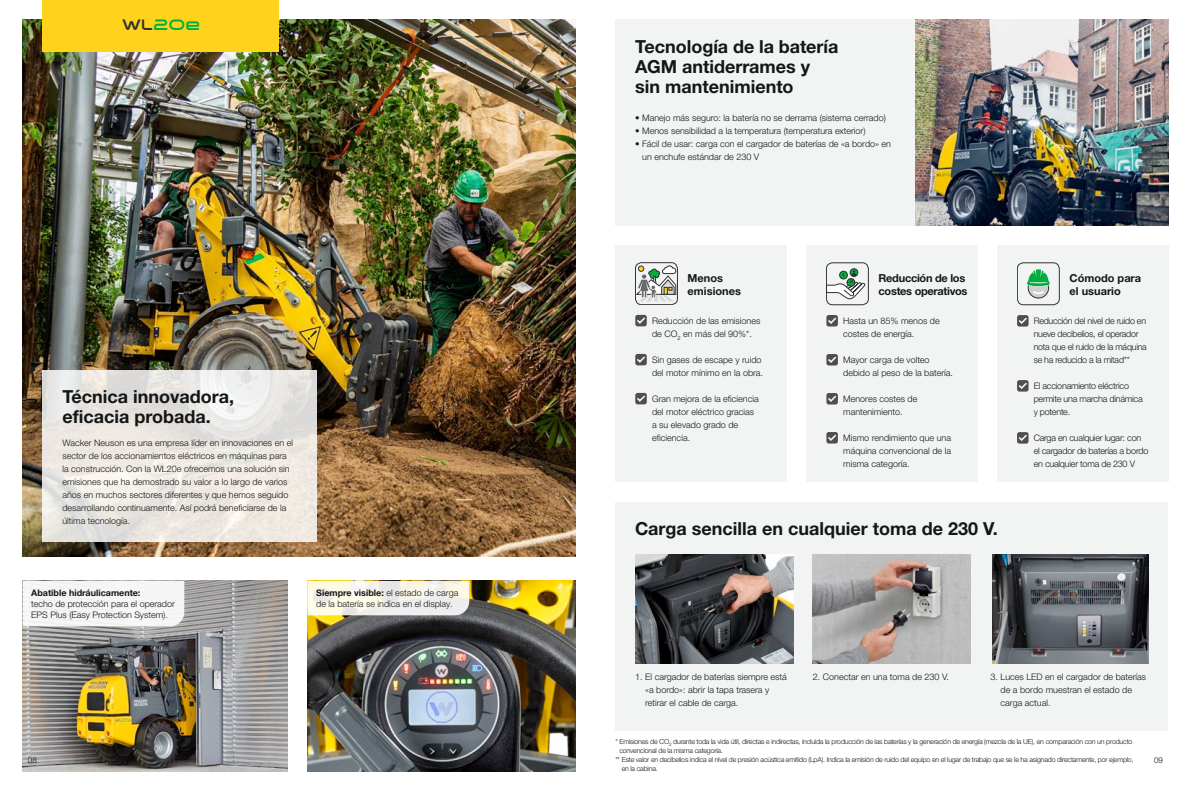
<style>
.page{position:relative;width:1191px;height:791px;background:#fff}
.page>*{position:absolute;margin:0;border:0;box-sizing:border-box;transform-origin:0 0}
.t1{font:700 18px/20px "Helvetica Neue LTW1 G";color:#151616}
.t2{font:16px "Wacker Neuson";color:#00ae3f}
.t3{font:700 11px/13px "Helvetica Neue LTW1 G";letter-spacing:-.01em;color:#151616}
.t4{font:300 9px/13px "Helvetica Neue LTW1 G";color:#151616}
.t5{font:300 9px/13px "Helvetica Neue LTW1 G";letter-spacing:-.025em;color:#151616}
.t6{font:700 9px "Helvetica Neue LTW1 G";color:#151616}
.t7{font:300 8px "Helvetica Neue LTW1 G";color:#151616}
.t8{font:300 7px "Helvetica Neue LTW1 G";letter-spacing:-.025em;color:#151616}
.s1{color:#323232}
.s2{font-weight:700}
</style>
<div class="page">
<div style="left:615px;top:20px;width:301px;height:206px;background:#f2f3f3"></div>
<div style="left:615px;top:502px;width:553px;height:229px;background:#f2f3f3"></div>
<div style="left:615px;top:246px;width:171px;height:236px;background:#f2f3f3"></div>
<div style="left:806px;top:246px;width:171px;height:236px;background:#f2f3f3"></div>
<div style="left:997px;top:246px;width:171px;height:236px;background:#f2f3f3"></div>
<img style="left:23px;top:20px;width:552px;height:536px">
<img style="left:916px;top:20px;width:252px;height:206px">
<img style="left:813px;top:554px;width:157px;height:109px">
<img style="left:992px;top:554px;width:156px;height:109px">
<img style="left:23px;top:581px;width:265px;height:190px">
<img style="left:308px;top:581px;width:267px;height:190px">
<div style="left:43px;top:0;width:236px;height:51px;background:#ffd31b"></div>
<svg style="left:43px;top:370px;width:274px;height:171px;background:#eae7e2"></svg>
<img style="left:635px;top:554px;width:158px;height:109px">
<div style="left:635px;top:262px;width:42px;height:43px;border:1px solid #323232;border-radius:6px"></div>
<svg style="left:636px;top:266px;width:40px;height:35px"></svg>
<svg style="left:635px;top:315px;width:12px;height:11px"></svg>
<svg style="left:635px;top:316px;width:11px;height:9px"></svg>
<svg style="left:635px;top:354px;width:12px;height:11px"></svg>
<svg style="left:635px;top:355px;width:11px;height:9px"></svg>
<svg style="left:635px;top:393px;width:12px;height:11px"></svg>
<svg style="left:635px;top:394px;width:11px;height:9px"></svg>
<div style="left:850px;top:269px;width:8px;height:8px;border:1px solid #323232;border-radius:50%"></div>
<svg style="left:828px;top:270px;width:37px;height:29px"></svg>
<div style="left:826px;top:262px;width:42px;height:43px;border:1px solid #323232;border-radius:6px"></div>
<svg style="left:826px;top:315px;width:12px;height:11px"></svg>
<svg style="left:827px;top:316px;width:10px;height:9px"></svg>
<svg style="left:826px;top:354px;width:12px;height:11px"></svg>
<svg style="left:827px;top:355px;width:10px;height:9px"></svg>
<svg style="left:826px;top:393px;width:12px;height:11px"></svg>
<svg style="left:827px;top:394px;width:10px;height:9px"></svg>
<svg style="left:826px;top:432px;width:12px;height:11px"></svg>
<svg style="left:827px;top:433px;width:10px;height:9px"></svg>
<svg style="left:1028px;top:278px;width:20px;height:20px"></svg>
<div style="left:1028px;top:277px;width:20px;height:21px;border:1px solid #323232;border-radius:50%"></div>
<svg style="left:1026px;top:269px;width:24px;height:25px"></svg>
<div style="left:1017px;top:262px;width:42px;height:43px;border:1px solid #323232;border-radius:6px"></div>
<div style="left:1017px;top:315px;width:11px;height:12px;background:#4e4e4d;border-radius:2px"></div>
<svg style="left:1017px;top:316px;width:10px;height:9px"></svg>
<div style="left:1017px;top:380px;width:11px;height:12px;background:#4e4e4d;border-radius:2px"></div>
<svg style="left:1017px;top:381px;width:10px;height:9px"></svg>
<div style="left:1017px;top:432px;width:11px;height:12px;background:#4e4e4d;border-radius:2px"></div>
<svg style="left:1017px;top:433px;width:10px;height:9px"></svg>
<div style="left:23px;top:581px;width:161px;height:45px;background:#f6f6f5"></div>
<svg style="left:308px;top:581px;width:161px;height:34px;background:#f3f1e8"></svg>
<h2 class="t2" style="left:122px;top:18px;width:80px"><span class="s1">WL</span>20e</h2>
<h1 class="t1" style="left:62px;top:386px;width:173px">Técnica innovadora, eficacia probada.</h1>
<p class="t4" style="left:62px;top:436px;width:232px">Wacker Neuson es una empresa líder en innovaciones en el sector de los accionamientos eléctricos en máquinas para la construcción. Con la WL20e ofrecemos una solución sin emisiones que ha demostrado su valor a lo largo de varios años en muchos sectores diferentes y que hemos seguido desarrollando continuamente. Así podrá beneficiarse de la última tecnología.</p>
<p class="t6" style="left:31px;top:587px;width:111px">Abatible hidráulicamente:</p>
<p class="t4" style="left:31px;top:598px;width:145px;line-height:11px">techo de protección para el operador<br>EPS Plus (Easy Protection System).</p>
<p class="t4" style="left:316px;top:587px;width:144px;line-height:11px"><span class="s2">Siempre visible:</span> el estado de carga de la batería se indica en el display.</p>
<h1 class="t1" style="left:635px;top:36px;width:205px">Tecnología de la batería<br>AGM antiderrames y sin mantenimiento</h1>
<p class="t4" style="left:635px;top:111px;width:252px">• Manejo más seguro: la batería no se derrama (sistema cerrado)</p>
<p class="t4" style="left:635px;top:124px;width:232px">• Menos sensibilidad a la temperatura (temperatura exterior)</p>
<p class="t4" style="left:642px;top:137px;width:250px;text-indent:-7px">• Fácil de usar: carga con el cargador de baterías de «a bordo» en un enchufe estándar de 230 V</p>
<p class="t3" style="left:687px;top:271px;width:55px">Menos emisiones</p>
<p class="t4" style="left:652px;top:314px;width:110px">Reducción de las emisiones de CO<sub>2</sub> en más del 90%*.</p>
<p class="t4" style="left:652px;top:353px;width:112px">Sin gases de escape y ruido del motor mínimo en la obra.</p>
<p class="t4" style="left:652px;top:392px;width:108px">Gran mejora de la eficiencia del motor eléctrico gracias a su elevado grado de eficiencia.</p>
<p class="t3" style="left:878px;top:271px;width:90px">Reducción de los costes operativos</p>
<p class="t4" style="left:843px;top:314px;width:98px">Hasta un 85% menos de costes de energía.</p>
<p class="t4" style="left:843px;top:353px;width:111px">Mayor carga de volteo debido al peso de la batería.</p>
<p class="t4" style="left:843px;top:392px;width:76px">Menores costes de mantenimiento.</p>
<p class="t4" style="left:843px;top:431px;width:109px;text-align:justify">Mismo rendimiento que una máquina convencional de la misma categoría.</p>
<h1 class="t1" style="left:635px;top:518px;width:364px">Carga sencilla en cualquier toma de 230 V.</h1>
<p class="t3" style="left:1069px;top:271px;width:73px">Cómodo para el usuario</p>
<p class="t5" style="left:1033px;top:315px;width:115px">Reducción del nivel de ruido en nueve decibelios, el operador nota que el ruido de la máquina se ha reducido a la mitad**</p>
<p class="t5" style="left:1033px;top:380px;width:110px">El accionamiento eléctrico permite una marcha dinámica y potente.</p>
<p class="t5" style="left:1033px;top:432px;width:116px">Carga en cualquier lugar: con el cargador de baterías a bordo en cualquier toma de 230 V</p>
<p class="t4" style="left:635px;top:670px;width:153px">1. El cargador de baterías siempre está</p>
<p class="t4" style="left:813px;top:670px;width:138px">2. Conectar en una toma de 230 V.</p>
<p class="t4" style="left:645px;top:683px;width:126px">«a bordo»: abrir la tapa trasera y retirar el cable de carga.</p>
<p class="t4" style="left:1000px;top:670px;width:147px;text-indent:-10px">3. Luces LED en el cargador de baterías de a bordo muestran el estado de carga actual.</p>
<p class="t8" style="left:615px;top:737px;width:518px">* Emisiones de CO<sub>2</sub> durante toda la vida útil, directas e indirectas, incluida la producción de las baterías y la generación de energía (mezcla de la UE), en comparación con un producto</p>
<p class="t8" style="left:619px;top:746px;width:105px">convencional de la misma categoría.</p>
<p class="t8" style="left:615px;top:755px;width:520px">** Este valor en decibelios indica el nivel de presión acústica emitido (LpA). Indica la emisión de ruido del equipo en el lugar de trabajo que se le ha asignado directamente, por ejemplo,</p>
<p class="t8" style="left:621px;top:764px;width:38px">en la cabina.</p>
<p class="t7" style="left:28px;top:755px;width:10px">08</p>
<p class="t7" style="left:1154px;top:755px;width:10px">09</p>
</div>
